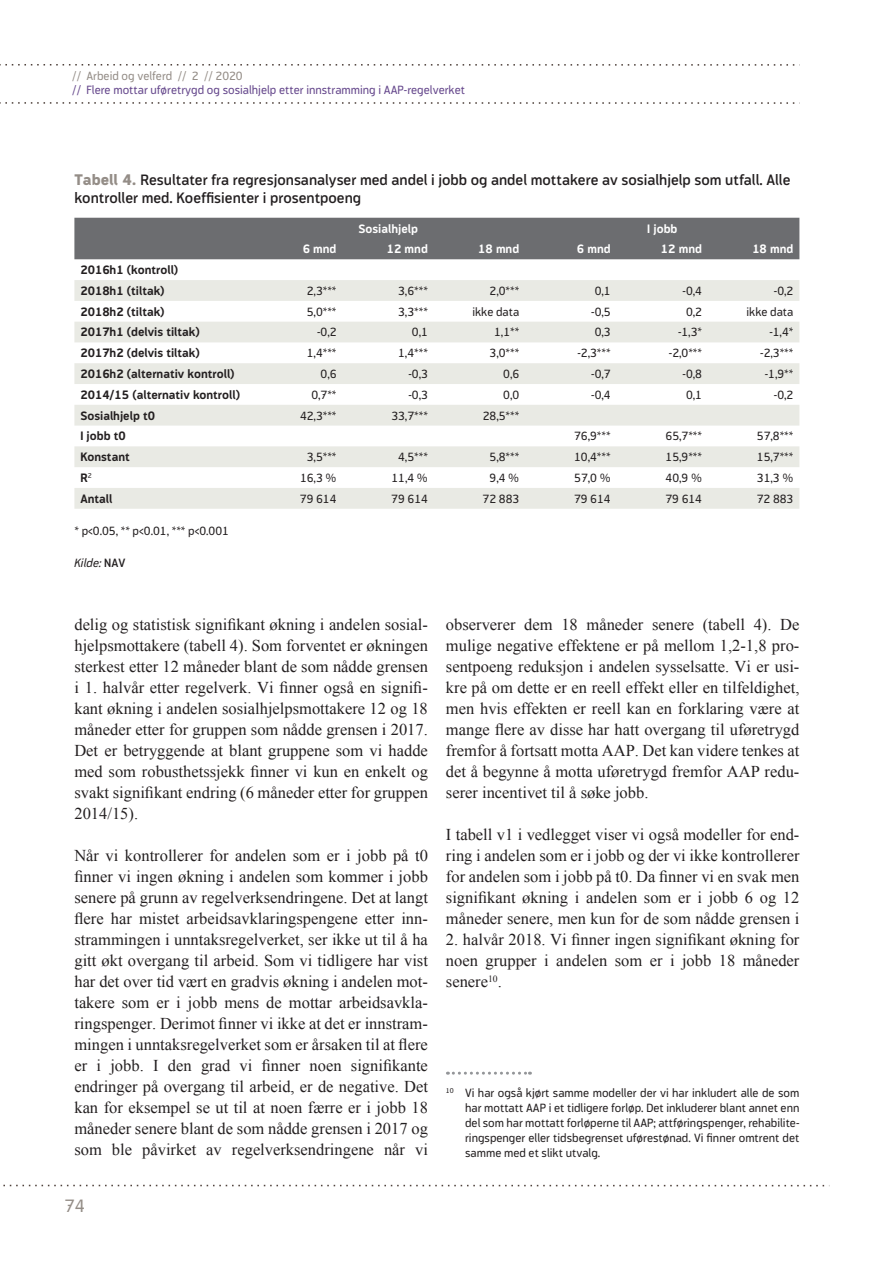
<style>
.page{position:relative;width:893px;height:1263px;background:#fff}
.page>*{position:absolute;margin:0;border:0;box-sizing:border-box;transform-origin:0 0}
.t1{font:18px "Modus";color:#948d87}
.t2{font:16.5px/21px "Times New Roman";color:#231f20;text-align:justify}
.t3{font:600 15px/18px "Modus";color:#231f20}
.t4{font:12px/15px "Modus";color:#231f20;text-align:justify}
.t5{font:700 12px/20.9px "Modus";color:#231f20}
.t6{font:12px "Modus";color:#64468b}
.t7{font:700 12px "Modus";color:#fff}
.t8{font:12px "Modus";color:#948d87}
.t9{font:italic 12px "Modus";color:#231f20}
.s1{font-weight:800;color:#948d87}
.s2{font-weight:600;font-style:normal}
</style>
<div class="page">
<svg style="left:0;top:64px;width:795px;height:2px"></svg>
<svg style="left:0;top:102px;width:795px;height:2px"></svg>
<svg style="left:3px;top:1185px;width:822px;height:1px"></svg>
<svg style="left:447px;top:1072px;width:83px;height:3px"></svg>
<div style="left:74px;top:218px;width:725px;height:41px;background:#6c6d70"></div>
<div style="left:74px;top:280px;width:725px;height:21px;background:#e9eae4"></div>
<svg style="left:74px;top:322px;width:725px;height:187px;fill:#e9eae4"></svg>
<p class="t8" style="left:72px;top:69px;width:172px">// Arbeid og velferd // 2 // 2020</p>
<p class="t6" style="left:72px;top:83px;width:394px">// Flere mottar uføretrygd og sosialhjelp etter innstramming i AAP-regelverket</p>
<p class="t3" style="left:74px;top:171px;width:717px"><span class="s1">Tabell 4.</span> Resultater fra regresjonsanalyser med andel i jobb og andel mottakere av sosialhjelp som utfall. Alle kontroller med. Koeffisienter i prosentpoeng</p>
<p class="t7" style="left:358px;top:222px;width:61px">Sosialhjelp</p>
<p class="t7" style="left:647px;top:222px;width:32px">I jobb</p>
<p class="t7" style="left:303px;top:242px;width:35px">6 mnd</p>
<p class="t7" style="left:387px;top:242px;width:43px">12 mnd</p>
<p class="t7" style="left:478px;top:242px;width:43px">18 mnd</p>
<p class="t7" style="left:577px;top:242px;width:35px">6 mnd</p>
<p class="t7" style="left:661px;top:242px;width:43px">12 mnd</p>
<p class="t7" style="left:752px;top:242px;width:43px">18 mnd</p>
<p class="t5" style="left:80px;top:259px;width:99px">2016h1 (kontroll)<br>2018h1 (tiltak)</p>
<p class="t4" style="left:307px;top:283px;width:31px">2,3***</p>
<p class="t4" style="left:398px;top:283px;width:31px">3,6***</p>
<p class="t4" style="left:490px;top:283px;width:31px">2,0***</p>
<p class="t4" style="left:595px;top:283px;width:18px">0,1</p>
<p class="t4" style="left:683px;top:283px;width:21px">-0,4</p>
<p class="t4" style="left:774px;top:283px;width:21px">-0,2</p>
<p class="t5" style="left:80px;top:301px;width:86px">2018h2 (tiltak)</p>
<p class="t4" style="left:307px;top:304px;width:31px">5,0***</p>
<p class="t4" style="left:398px;top:304px;width:31px">3,3***</p>
<p class="t4" style="left:472px;top:304px;width:48px">ikke data</p>
<p class="t4" style="left:591px;top:304px;width:21px">-0,5</p>
<p class="t4" style="left:686px;top:304px;width:18px">0,2</p>
<p class="t4" style="left:746px;top:304px;width:48px">ikke data</p>
<p class="t5" style="left:80px;top:322px;width:121px">2017h1 (delvis tiltak)</p>
<p class="t4" style="left:317px;top:325px;width:21px">-0,2</p>
<p class="t4" style="left:412px;top:325px;width:18px">0,1</p>
<p class="t4" style="left:494px;top:325px;width:27px">1,1**</p>
<p class="t4" style="left:595px;top:325px;width:18px">0,3</p>
<p class="t4" style="left:678px;top:325px;width:26px">-1,3*</p>
<p class="t4" style="left:769px;top:325px;width:26px">-1,4*</p>
<p class="t5" style="left:80px;top:343px;width:121px">2017h2 (delvis tiltak)</p>
<p class="t4" style="left:307px;top:346px;width:31px">1,4***</p>
<p class="t4" style="left:398px;top:346px;width:31px">1,4***</p>
<p class="t4" style="left:490px;top:346px;width:31px">3,0***</p>
<p class="t4" style="left:577px;top:346px;width:35px">-2,3***</p>
<p class="t4" style="left:669px;top:346px;width:35px">-2,0***</p>
<p class="t4" style="left:760px;top:346px;width:35px">-2,3***</p>
<p class="t5" style="left:80px;top:363px;width:156px">2016h2 (alternativ kontroll)</p>
<p class="t4" style="left:321px;top:366px;width:18px">0,6</p>
<p class="t4" style="left:408px;top:366px;width:21px">-0,3</p>
<p class="t4" style="left:503px;top:366px;width:18px">0,6</p>
<p class="t4" style="left:591px;top:366px;width:21px">-0,7</p>
<p class="t4" style="left:683px;top:366px;width:21px">-0,8</p>
<p class="t4" style="left:765px;top:366px;width:30px">-1,9**</p>
<p class="t5" style="left:80px;top:384px;width:161px">2014/15 (alternativ kontroll)</p>
<p class="t4" style="left:311px;top:387px;width:27px">0,7**</p>
<p class="t4" style="left:408px;top:387px;width:21px">-0,3</p>
<p class="t4" style="left:503px;top:387px;width:18px">0,0</p>
<p class="t4" style="left:591px;top:387px;width:21px">-0,4</p>
<p class="t4" style="left:686px;top:387px;width:18px">0,1</p>
<p class="t4" style="left:774px;top:387px;width:21px">-0,2</p>
<p class="t5" style="left:80px;top:405px;width:76px">Sosialhjelp t0</p>
<p class="t4" style="left:300px;top:408px;width:38px">42,3***</p>
<p class="t4" style="left:391px;top:408px;width:38px">33,7***</p>
<p class="t4" style="left:483px;top:408px;width:38px">28,5***</p>
<p class="t5" style="left:80px;top:426px;width:47px">I jobb t0</p>
<p class="t4" style="left:574px;top:429px;width:38px">76,9***</p>
<p class="t4" style="left:665px;top:429px;width:38px">65,7***</p>
<p class="t4" style="left:757px;top:429px;width:38px">57,8***</p>
<p class="t5" style="left:80px;top:447px;width:51px">Konstant</p>
<p class="t4" style="left:307px;top:449px;width:31px">3,5***</p>
<p class="t4" style="left:398px;top:449px;width:31px">4,5***</p>
<p class="t4" style="left:490px;top:449px;width:31px">5,8***</p>
<p class="t4" style="left:574px;top:449px;width:38px">10,4***</p>
<p class="t4" style="left:665px;top:449px;width:38px">15,9***</p>
<p class="t4" style="left:757px;top:449px;width:38px">15,7***</p>
<p class="t5" style="left:80px;top:467px;width:13px">R<sup>2</sup></p>
<p class="t4" style="left:300px;top:470px;width:38px">16,3 %</p>
<p class="t4" style="left:391px;top:470px;width:38px">11,4 %</p>
<p class="t4" style="left:490px;top:470px;width:31px">9,4 %</p>
<p class="t4" style="left:574px;top:470px;width:38px">57,0 %</p>
<p class="t4" style="left:666px;top:470px;width:38px">40,9 %</p>
<p class="t4" style="left:757px;top:470px;width:38px">31,3 %</p>
<p class="t5" style="left:80px;top:488px;width:34px">Antall</p>
<p class="t4" style="left:300px;top:491px;width:38px">79 614</p>
<p class="t4" style="left:391px;top:491px;width:38px">79 614</p>
<p class="t4" style="left:483px;top:491px;width:38px">72 883</p>
<p class="t4" style="left:574px;top:491px;width:38px">79 614</p>
<p class="t4" style="left:665px;top:491px;width:38px">79 614</p>
<p class="t4" style="left:757px;top:491px;width:38px">72 883</p>
<p class="t4" style="left:74px;top:523px;width:156px">* p&lt;0.05, ** p&lt;0.01, *** p&lt;0.001</p>
<p class="t9" style="left:74px;top:556px;width:52px">Kilde: <span class="s2">NAV</span></p>
<p class="t2" style="left:74px;top:614px;width:355px">delig og statistisk signifikant økning i andelen sosial&shy;hjelpsmottakere (tabell 4). Som forventet er økningen sterkest etter 12 måneder blant de som nådde grensen i 1. halvår etter regelverk. Vi finner også en signifi&shy;kant økning i andelen sosialhjelpsmottakere 12 og 18 måneder etter for gruppen som nådde grensen i 2017.<br>Det er betryggende at blant gruppene som vi hadde med som robusthetssjekk finner vi kun en enkelt og svakt signifikant endring (6 måneder etter for gruppen 2014/15).</p>
<p class="t2" style="left:74px;top:845px;width:355px">Når vi kontrollerer for andelen som er i jobb på t0 finner vi ingen økning i andelen som kommer i jobb senere på grunn av regelverksendringene. Det at langt flere har mistet arbeidsavklaringspengene etter inn&shy;strammingen i unntaksregelverket, ser ikke ut til å ha gitt økt overgang til arbeid. Som vi tidligere har vist har det over tid vært en gradvis økning i andelen mot&shy;takere som er i jobb mens de mottar arbeidsavkla&shy;ringspenger. Derimot finner vi ikke at det er innstram&shy;mingen i unntaksregelverket som er årsaken til at flere er i jobb. I den grad vi finner noen signifikante endringer på overgang til arbeid, er de negative. Det kan for eksempel se ut til at noen færre er i jobb 18 måneder senere blant de som nådde grensen i 2017 og som ble påvirket av regelverksendringene når vi</p>
<p class="t1" style="left:65px;top:1195px;width:22px">74</p>
<p class="t2" style="left:446px;top:614px;width:355px">observerer dem 18 måneder senere (tabell 4). De mulige negative effektene er på mellom 1,2-1,8 pro&shy;sentpoeng reduksjon i andelen sysselsatte. Vi er usi&shy;kre på om dette er en reell effekt eller en tilfeldighet, men hvis effekten er reell kan en forklaring være at mange flere av disse har hatt overgang til uføretrygd fremfor å fortsatt motta AAP. Det kan videre tenkes at det å begynne å motta uføretrygd fremfor AAP redu&shy;serer incentivet til å søke jobb.</p>
<p class="t2" style="left:446px;top:824px;width:355px">I tabell v1 i vedlegget viser vi også modeller for end&shy;ring i andelen som er i jobb og der vi ikke kontrollerer for andelen som i jobb på t0. Da finner vi en svak men signifikant økning i andelen som er i jobb 6 og 12 måneder senere, men kun for de som nådde grensen i</p>
<p class="t2" style="left:446px;top:929px;width:355px">2. halvår 2018. Vi finner ingen signifikant økning for noen grupper i andelen som er i jobb 18 måneder senere<sup>10</sup>.</p>
<p class="t4" style="left:465px;top:1085px;width:336px;text-indent:-19px"><sup>10</sup> Vi har også kjørt samme modeller der vi har inkludert alle de som har mottatt AAP i et tidligere forløp. Det inkluderer blant annet enn del som har mottatt forløperne til AAP; attføringspenger, rehabilite&shy;ringspenger eller tidsbegrenset uførestønad. Vi finner omtrent det samme med et slikt utvalg.</p>
</div>
